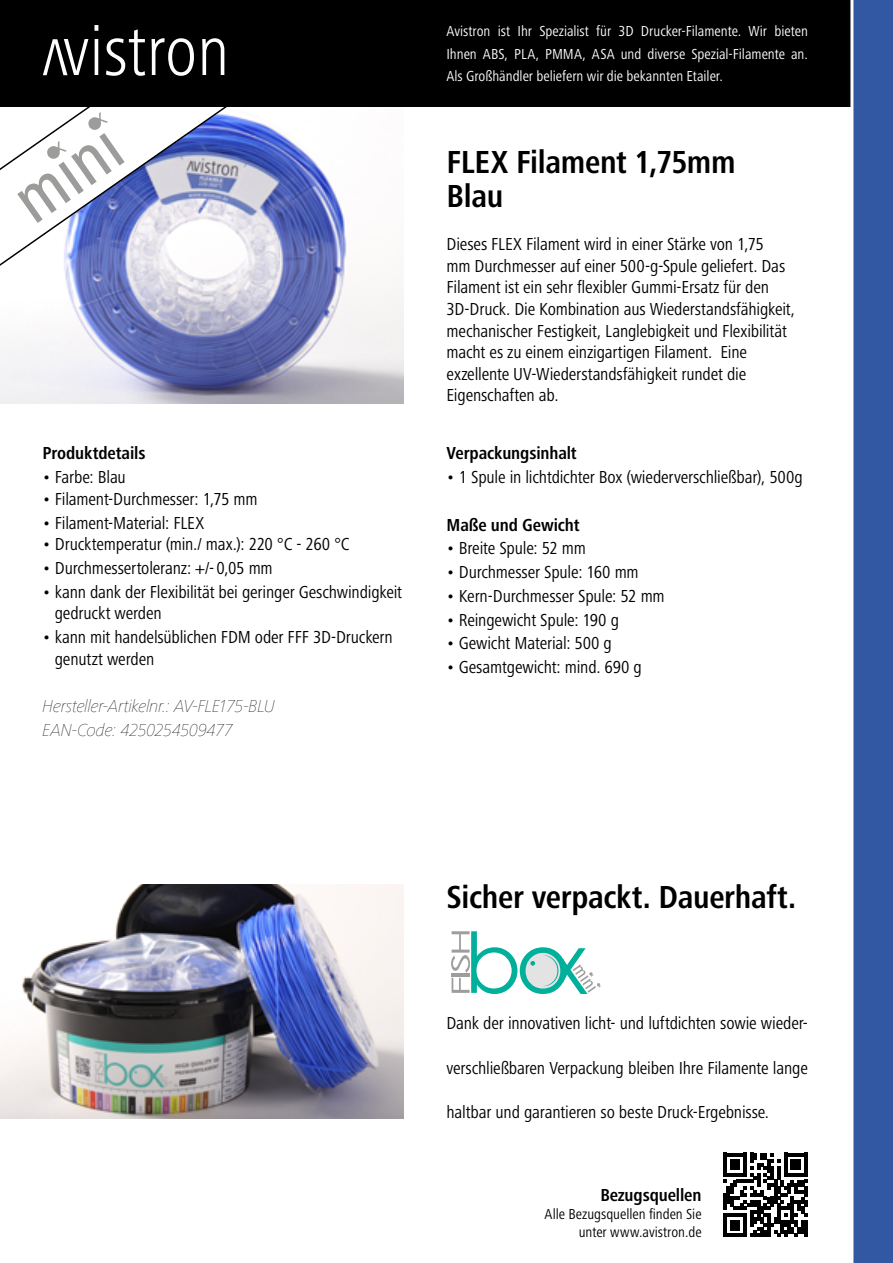
<style>
.page{position:relative;width:893px;height:1263px;background:#fff}
.page>*{position:absolute;margin:0;border:0;box-sizing:border-box;transform-origin:0 0}
.t1{font:700 condensed 33px/34.8px "Frutiger Next Pro";letter-spacing:-.01em;color:#000}
.t2{font:condensed 18px/21.6px "Frutiger Next Pro";letter-spacing:-.01em;color:#000}
.t3{font:700 condensed 18px "Frutiger Next Pro";letter-spacing:-.01em;color:#000}
.t4{font:italic 900 18px/23.7px "Frutiger Next Pro";letter-spacing:-.015em;color:#000}
.t5{font:condensed 15px/22.2px "Frutiger Next Pro";color:#fff;text-align:justify}
.t6{font:condensed 15px/18px "Frutiger Next Pro";color:#000;text-align:right}
</style>
<div class="page">
<img style="left:0;top:106px;width:404px;height:298px">
<img style="left:0;top:884px;width:404px;height:234px">
<svg style="left:0;top:106px;width:329px;height:187px"></svg>
<svg style="left:17px;top:112px;width:108px;height:111px"></svg>
<div style="left:0;top:0;width:893px;height:106px;background:#000"></div>
<hr style="left:95px;top:39px;width:3px;height:36px;background:#fff">
<svg style="left:94px;top:25px;width:4px;height:6px"></svg>
<svg style="left:106px;top:29px;width:39px;height:47px"></svg>
<svg style="left:152px;top:38px;width:42px;height:38px"></svg>
<svg style="left:202px;top:38px;width:22px;height:37px"></svg>
<svg style="left:43px;top:39px;width:45px;height:36px"></svg>
<svg style="left:451px;top:931px;width:151px;height:63px"></svg>
<svg style="left:723px;top:1153px;width:84px;height:84px"></svg>
<svg style="left:850px;top:0;width:43px;height:1263px;background:#4264aa"></svg>
<p class="t3" style="left:43px;top:443px;width:104px">Produktdetails</p>
<p class="t2" style="left:43px;top:466px;width:85px">• Farbe: Blau</p>
<p class="t2" style="left:43px;top:488px;width:217px">• Filament-Durchmesser: 1,75 mm</p>
<p class="t2" style="left:43px;top:512px;width:163px">• Filament-Material: FLEX</p>
<p class="t2" style="left:43px;top:533px;width:309px">• Drucktemperatur (min./ max.): 220 °C - 260 °C</p>
<p class="t2" style="left:43px;top:557px;width:232px">• Durchmessertoleranz: +/- 0,05 mm</p>
<p class="t2" style="left:55px;top:581px;width:349px;text-indent:-12px">• kann dank der Flexibilität bei geringer Geschwindigkeit gedruckt werden</p>
<p class="t2" style="left:55px;top:626px;width:340px;text-indent:-12px">• kann mit handelsüblichen FDM oder FFF 3D-Druckern genutzt werden</p>
<p class="t4" style="left:43px;top:694px;width:234px">Hersteller-Artikelnr.: AV-FLE175-BLU<br>EAN-Code: 4250254509477</p>
<p class="t5" style="left:446px;top:20px;width:363px">Avistron ist Ihr Spezialist für 3D Drucker-Filamente. Wir bieten Ihnen ABS, PLA, PMMA, ASA und diverse Spezial-Filamente an.<br>Als Großhändler beliefern wir die bekannten Etailer.</p>
<h1 class="t1" style="left:446px;top:144px;width:291px">FLEX Filament 1,75mm<br>Blau</h1>
<p class="t2" style="left:446px;top:233px;width:350px">Dieses FLEX Filament wird in einer Stärke von 1,75<br>mm Durchmesser auf einer 500-g-Spule geliefert. Das Filament ist ein sehr flexibler Gummi-Ersatz für den 3D-Druck. Die Kombination aus Wiederstandsfähigkeit, mechanischer Festigkeit, Langlebigkeit und Flexibilität macht es zu einem einzigartigen Filament. Eine exzellente UV-Wiederstandsfähigkeit rundet die Eigenschaften ab.</p>
<p class="t3" style="left:446px;top:443px;width:132px">Verpackungsinhalt</p>
<p class="t2" style="left:446px;top:466px;width:358px">• 1 Spule in lichtdichter Box (wiederverschließbar), 500g</p>
<p class="t3" style="left:446px;top:514px;width:135px">Maße und Gewicht</p>
<p class="t2" style="left:446px;top:538px;width:141px">• Breite Spule: 52 mm</p>
<p class="t2" style="left:446px;top:561px;width:194px">• Durchmesser Spule: 160 mm</p>
<p class="t2" style="left:446px;top:585px;width:220px">• Kern-Durchmesser Spule: 52 mm</p>
<p class="t2" style="left:446px;top:609px;width:174px">• Reingewicht Spule: 190 g</p>
<p class="t2" style="left:446px;top:632px;width:167px">• Gewicht Material: 500 g</p>
<p class="t2" style="left:446px;top:656px;width:197px">• Gesamtgewicht: mind. 690 g</p>
<h1 class="t1" style="left:446px;top:880px;width:351px">Sicher verpackt. Dauerhaft.</h1>
<p class="t2" style="left:446px;top:1012px;width:363px">Dank der innovativen licht- und luftdichten sowie wieder-</p>
<p class="t2" style="left:446px;top:1057px;width:363px">verschließbaren Verpackung bleiben Ihre Filamente lange</p>
<p class="t2" style="left:446px;top:1101px;width:324px">haltbar und garantieren so beste Druck-Ergebnisse.</p>
<p class="t3" style="left:600px;top:1185px;width:103px">Bezugsquellen</p>
<p class="t6" style="left:545px;top:1205px;width:159px">Alle Bezugsquellen finden Sie unter www.avistron.de</p>
</div>
